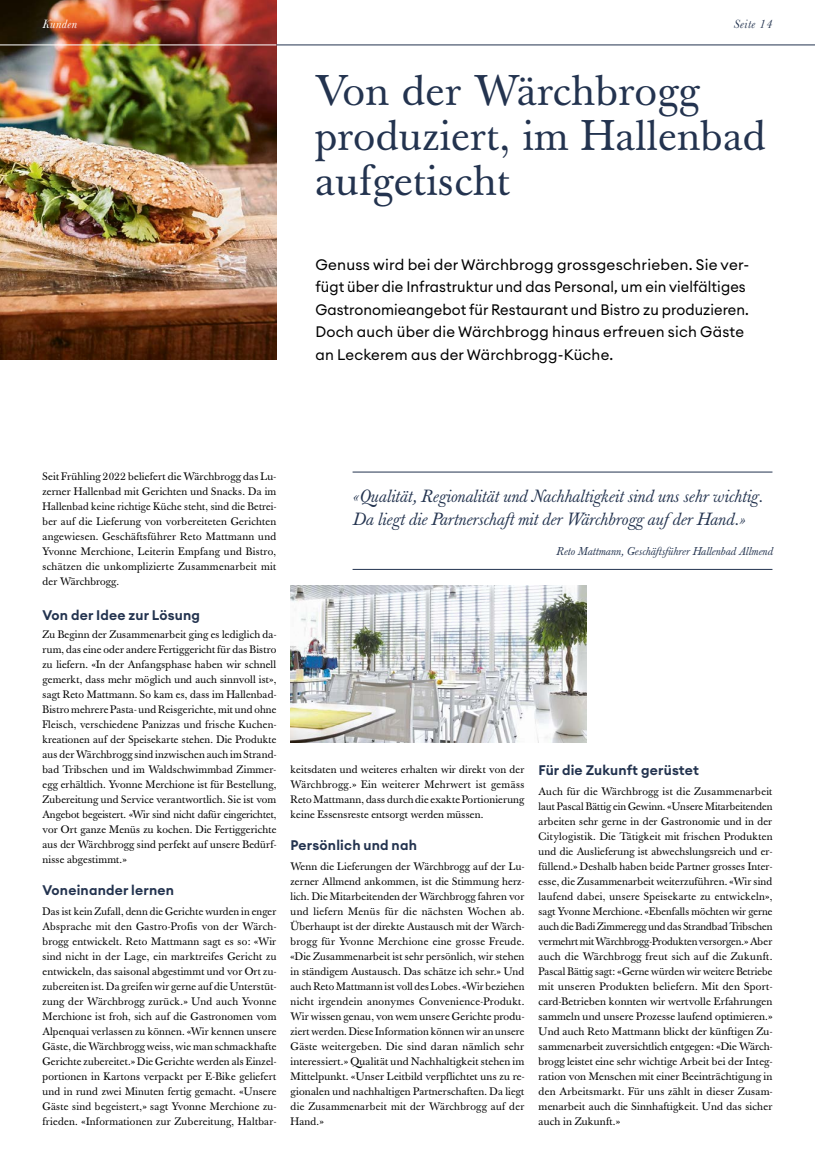
<style>
.page{position:relative;width:815px;height:1170px;background:#fff}
.page>*{position:absolute;margin:0;border:0;box-sizing:border-box;transform-origin:0 0}
.t1{font:42.5px/45px "Baskerville";letter-spacing:.02em;color:#23334f}
.t2{font:italic 17.5px/22.5px "Baskerville";letter-spacing:.015em;color:#23334f}
.t3{font:15px/22.5px "Euclid Circular A";letter-spacing:.005em;color:#000}
.t4{font:600 13.75px "Euclid Circular A";letter-spacing:.015em;color:#23334f}
.t5{font:italic 12.5px "Baskerville";letter-spacing:.04em;color:#23334f}
.t6{font:italic 12.5px "Baskerville";letter-spacing:.04em;color:#fff}
.t7{font:italic 11.25px "Baskerville";letter-spacing:.015em;color:#23334f}
.t8{font:10.75px/15px "Baskerville";letter-spacing:.015em;color:#000;text-align:justify}
</style>
<div class="page">
<img style="left:291px;top:585px;width:295px;height:157px">
<hr style="left:353px;top:472px;width:419px;height:1px;background:#23334f">
<hr style="left:353px;top:569px;width:419px;height:1px;background:#23334f">
<img style="left:0;top:0;width:276px;height:360px">
<hr style="left:276px;top:45px;width:539px;height:1px;background:#23334f">
<hr style="left:0;top:45px;width:276px;height:1px;background:#fff">
<p class="t6" style="left:43px;top:15px;width:36px">Kunden</p>
<p class="t5" style="left:734px;top:15px;width:40px">Seite 14</p>
<h1 class="t1" style="left:315px;top:69px;width:452px">Von der Wärchbrogg produziert, im Hallenbad aufgetischt</h1>
<p class="t3" style="left:315px;top:253px;width:435px">Genuss wird bei der Wärchbrogg grossgeschrieben. Sie ver&shy;fügt über die Infrastruktur und das Personal, um ein vielfältiges Gastronomieangebot für Restaurant und Bistro zu produzieren.<br>Doch auch über die Wärchbrogg hinaus erfreuen sich Gäste an Leckerem aus der Wärchbrogg-Küche.</p>
<p class="t8" style="left:43px;top:469px;width:235px">Seit Frühling 2022 beliefert die Wärchbrogg das Lu&shy;zerner Hallenbad mit Gerichten und Snacks. Da im Hallenbad keine richtige Küche steht, sind die Betrei&shy;ber auf die Lieferung von vorbereiteten Gerichten angewiesen. Geschäftsführer Reto Mattmann und Yvonne Merchione, Leiterin Empfang und Bistro, schätzen die unkomplizierte Zusammenarbeit mit der Wärchbrogg.</p>
<p class="t4" style="left:43px;top:606px;width:159px">Von der Idee zur Lösung</p>
<p class="t8" style="left:43px;top:626px;width:235px">Zu Beginn der Zusammenarbeit ging es lediglich da&shy;rum, das eine oder andere Fertiggericht für das Bistro zu liefern. «In der Anfangsphase haben wir schnell gemerkt, dass mehr möglich und auch sinnvoll ist», sagt Reto Mattmann. So kam es, dass im Hallenbad-Bistro mehrere Pasta- und Reisgerichte, mit und ohne Fleisch, verschiedene Panizzas und frische Kuchen&shy;kreationen auf der Speisekarte stehen. Die Produkte aus der Wärchbrogg sind inzwischen auch im Strand&shy;bad Tribschen und im Waldschwimmbad Zimmer&shy;egg erhältlich. Yvonne Merchione ist für Bestellung, Zubereitung und Service verantwortlich. Sie ist vom Angebot begeistert. «Wir sind nicht dafür eingerichtet, vor Ort ganze Menüs zu kochen. Die Fertiggerichte aus der Wärchbrogg sind perfekt auf unsere Bedürf&shy;nisse abgestimmt.»</p>
<p class="t4" style="left:43px;top:881px;width:133px">Voneinander lernen</p>
<p class="t8" style="left:43px;top:904px;width:235px">Das ist kein Zufall, denn die Gerichte wurden in enger Absprache mit den Gastro-Profis von der Wärch&shy;brogg entwickelt. Reto Mattmann sagt es so: «Wir sind nicht in der Lage, ein marktreifes Gericht zu entwickeln, das saisonal abgestimmt und vor Ort zu&shy;zubereiten ist. Da greifen wir gerne auf die Unterstüt&shy;zung der Wärchbrogg zurück.» Und auch Yvonne Merchione ist froh, sich auf die Gastronomen vom Alpenquai verlassen zu können. «Wir kennen unsere Gäste, die Wärchbrogg weiss, wie man schmackhafte Gerichte zubereitet.» Die Gerichte werden als Einzel&shy;portionen in Kartons verpackt per E-Bike geliefert und in rund zwei Minuten fertig gemacht. «Unsere Gäste sind begeistert,» sagt Yvonne Merchione zu&shy;frieden. «Informationen zur Zubereitung, Haltbar-</p>
<h2 class="t2" style="left:353px;top:485px;width:411px">«Qualität, Regionalität und Nachhaltigkeit sind uns sehr wichtig.<br>Da liegt die Partnerschaft mit der Wärchbrogg aufder Hand.»</h2>
<p class="t7" style="left:556px;top:544px;width:218px">Reto Mattmann, Geschäftsführer Hallenbad Allmend</p>
<p class="t8" style="left:291px;top:761px;width:235px">keitsdaten und weiteres erhalten wir direkt von der Wärchbrogg.» Ein weiterer Mehrwert ist gemäss Reto Mattmann, dass durch die exakte Portionierung keine Essensreste entsorgt werden müssen.</p>
<p class="t4" style="left:291px;top:836px;width:128px">Persönlich und nah</p>
<p class="t8" style="left:291px;top:859px;width:235px">Wenn die Lieferungen der Wärchbrogg auf der Lu&shy;zerner Allmend ankommen, ist die Stimmung herz&shy;lich. Die Mitarbeitenden der Wärchbrogg fahren vor und liefern Menüs für die nächsten Wochen ab.<br>Überhaupt ist der direkte Austausch mit der Wärch&shy;brogg für Yvonne Merchione eine grosse Freude. «Die Zusammenarbeit ist sehr persönlich, wir stehen in ständigem Austausch. Das schätze ich sehr.» Und auch Reto Mattmann ist voll des Lobes. «Wir beziehen nicht irgendein anonymes Convenience-Produkt.<br>Wir wissen genau, von wem unsere Gerichte produ&shy;ziert werden. Diese Information können wir an unsere Gäste weitergeben. Die sind daran nämlich sehr interessiert.» Qualität und Nachhaltigkeit stehen im Mittelpunkt. «Unser Leitbild verpflichtet uns zu re&shy;gionalen und nachhaltigen Partnerschaften. Da liegt die Zusammenarbeit mit der Wärchbrogg auf der Hand.»</p>
<p class="t4" style="left:539px;top:761px;width:162px">Für die Zukunft gerüstet</p>
<p class="t8" style="left:539px;top:784px;width:236px">Auch für die Wärchbrogg ist die Zusammenarbeit laut Pascal Bättig ein Gewinn. «Unsere Mitarbeitenden arbeiten sehr gerne in der Gastronomie und in der Citylogistik. Die Tätigkeit mit frischen Produkten und die Auslieferung ist abwechslungsreich und er&shy;füllend.» Deshalb haben beide Partner grosses Inter&shy;esse, die Zusammenarbeit weiterzuführen. «Wir sind laufend dabei, unsere Speisekarte zu entwickeln», sagt Yvonne Merchione. «Ebenfalls möchten wir gerne auch die Badi Zimmeregg und das Strandbad Tribschen vermehrt mit Wärchbrogg-Produkten versorgen.» Aber auch die Wärchbrogg freut sich auf die Zukunft.<br>Pascal Bättig sagt: «Gerne würden wir weitere Betriebe mit unseren Produkten beliefern. Mit den Sport&shy;card-Betrieben konnten wir wertvolle Erfahrungen sammeln und unsere Prozesse laufend optimieren.» Und auch Reto Mattmann blickt der künftigen Zu&shy;sammenarbeit zuversichtlich entgegen: «Die Wärch&shy;brogg leistet eine sehr wichtige Arbeit bei der Integ&shy;ration von Menschen mit einer Beeinträchtigung in den Arbeitsmarkt. Für uns zählt in dieser Zusam&shy;menarbeit auch die Sinnhaftigkeit. Und das sicher auch in Zukunft.»</p>
</div>
